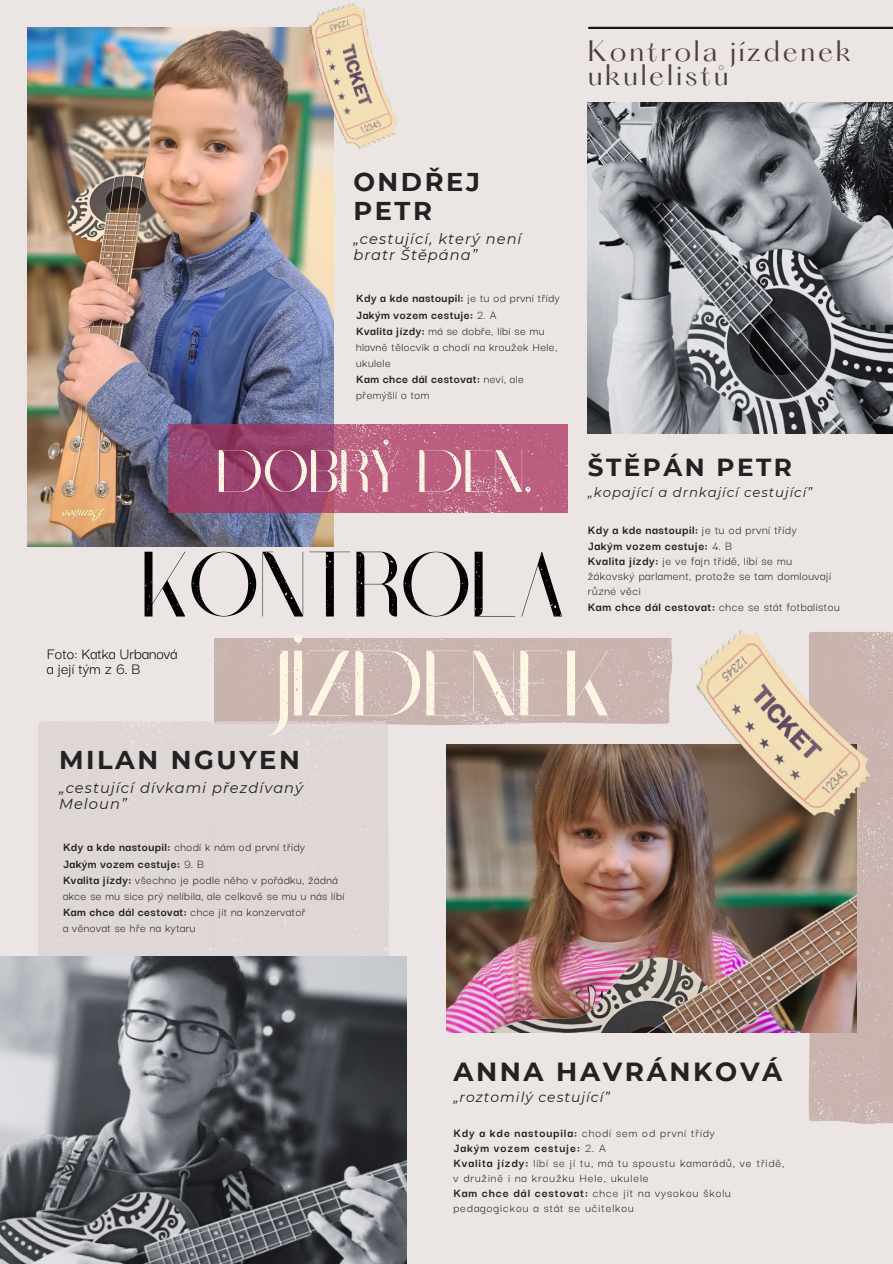
<style>
.page{position:relative;width:893px;height:1264px;background:#fff}
.page>*{position:absolute;margin:0;border:0;box-sizing:border-box;transform-origin:0 0}
.t1{font:92.1px "Black Gold VP Display Rough";color:#000}
.t2{font:92.1px "Black Gold VP Display Rough";color:#fff7e4}
.t3{font:59.7px "Black Gold VP Display Rough";color:#fff7e4}
.t4{font:700 26.25px "Montserrat";letter-spacing:.1em;color:#222}
.t5{font:25.8px/23.7px "Hatton";letter-spacing:.105em;color:#4e3e41}
.t6{font:700 25.65px "Montserrat";letter-spacing:.1em;color:#222}
.t7{font:700 24.6px "Montserrat";letter-spacing:.1em;color:#222}
.t8{font:16.8px "Darker Grotesque";color:#000}
.t9{font:italic 14.7px/16.8px "Montserrat";letter-spacing:.07em;color:#222}
.t10{font:italic 13.95px "Montserrat";letter-spacing:.07em;color:#222}
.t11{font:italic 13.35px "Montserrat";letter-spacing:.07em;color:#222}
.t12{font:13.05px/15.3px "Darker Grotesque";letter-spacing:.035em;color:#222}
.t13{font:700 13.05px "Darker Grotesque";letter-spacing:.035em;color:#222}
.t14{font:12.9px/16px "Darker Grotesque";letter-spacing:.03em;color:#222}
.t15{font:12.9px/15px "Darker Grotesque";letter-spacing:.07em;color:#222}
.t16{font:700 12.9px "Darker Grotesque";letter-spacing:.03em;color:#222}
.t17{font:700 12.9px "Darker Grotesque";letter-spacing:.07em;color:#222}
.s1{font-weight:400}
.s2{font-weight:700}
</style>
<div class="page">
<div style="left:0;top:0;width:892px;height:1263px;background:#ebe6e4"></div>
<svg style="left:214px;top:638px;width:458px;height:87px;background:#cab5b1"></svg>
<img style="left:27px;top:28px;width:306px;height:519px">
<svg style="left:168px;top:424px;width:399px;height:88px;background:#ad5579"></svg>
<img style="left:588px;top:103px;width:304px;height:330px">
<svg style="left:807px;top:632px;width:85px;height:491px;background:#c7b2ad"></svg>
<div style="left:38px;top:721px;width:172px;height:235px;background:#dfd7d5"></div>
<div style="left:210px;top:721px;width:179px;height:235px;background:#dfd7d5"></div>
<img style="left:446px;top:744px;width:410px;height:288px">
<img style="left:0;top:956px;width:407px;height:307px">
<hr style="left:589px;top:27px;width:303px;height:2px;background:#1e1517">
<img style="left:682px;top:629px;width:201px;height:215px">
<img style="left:308px;top:3px;width:89px;height:149px">
<p class="t5" style="left:588px;top:42px;width:265px">Kontrola jízdenek ukulelistů</p>
<p class="t6" style="left:353px;top:166px;width:128px">ONDŘEJ</p>
<p class="t6" style="left:353px;top:195px;width:80px">PETR</p>
<p class="t9" style="left:353px;top:230px;width:170px">„cestující, který není bratr Štěpána”</p>
<p class="t16" style="left:356px;top:289px;width:205px">Kdy a kde nastoupil: <span class="s1">je tu od první třídy</span></p>
<p class="t16" style="left:356px;top:305px;width:142px">Jakým vozem cestuje: <span class="s1">2. A</span></p>
<p class="t14" style="left:356px;top:322px;width:202px"><span class="s2">Kvalita jízdy:</span> má se dobře, líbí se mu hlavně tělocvik a chodí na kroužek Hele, ukulele</p>
<p class="t14" style="left:356px;top:370px;width:169px"><span class="s2">Kam chce dál cestovat:</span> neví, ale přemýšlí o tom</p>
<p class="t3" style="left:217px;top:436px;width:316px">DOBRÝ DEN,</p>
<p class="t7" style="left:588px;top:452px;width:205px">ŠTĚPÁN PETR</p>
<p class="t11" style="left:588px;top:484px;width:226px">„kopající a drnkající cestující”</p>
<p class="t13" style="left:588px;top:520px;width:210px">Kdy a kde nastoupil: <span class="s1">je tu od první třídy</span></p>
<p class="t13" style="left:588px;top:535px;width:145px">Jakým vozem cestuje: <span class="s1">4. B</span></p>
<p class="t12" style="left:588px;top:552px;width:245px"><span class="s2">Kvalita jízdy:</span> je ve fajn třídě, líbí se mu žákovský parlament, protože se tam domlouvají různé věci</p>
<p class="t12" style="left:588px;top:598px;width:253px"><span class="s2">Kam chce dál cestovat:</span> chce se stát fotbalistou</p>
<p class="t1" style="left:141px;top:530px;width:425px">KONTROLA</p>
<p class="t2" style="left:276px;top:629px;width:336px">JÍZDENEK</p>
<p class="t8" style="left:47px;top:641px;width:132px">Foto: Katka Urbanová</p>
<p class="t8" style="left:47px;top:656px;width:95px">a její tým z 6. B</p>
<p class="t6" style="left:59px;top:744px;width:242px">MILAN NGUYEN</p>
<p class="t9" style="left:59px;top:779px;width:246px">„cestující dívkami přezdívaný<br>Meloun”</p>
<p class="t14" style="left:63px;top:838px;width:243px"><span class="s2">Kdy a kde nastoupil:</span> chodí k nám od první třídy</p>
<p class="t16" style="left:63px;top:853px;width:142px">Jakým vozem cestuje: <span class="s1">9. B</span></p>
<p class="t14" style="left:63px;top:870px;width:283px"><span class="s2">Kvalita jízdy:</span> všechno je podle něho v pořádku, žádná akce se mu sice prý nelíbila, ale celkově se mu u nás líbí</p>
<p class="t14" style="left:63px;top:903px;width:244px"><span class="s2">Kam chce dál cestovat:</span> chce jít na konzervatoř</p>
<p class="t14" style="left:63px;top:919px;width:134px">a věnovat se hře na kytaru</p>
<p class="t4" style="left:453px;top:1055px;width:330px">ANNA HAVRÁNKOVÁ</p>
<p class="t10" style="left:453px;top:1088px;width:158px">„roztomilý cestující”</p>
<p class="t15" style="left:453px;top:1124px;width:263px"><span class="s2">Kdy a kde nastoupila:</span> chodí sem od první třídy</p>
<p class="t17" style="left:453px;top:1137px;width:154px">Jakým vozem cestuje: <span class="s1">2. A</span></p>
<p class="t15" style="left:453px;top:1154px;width:332px"><span class="s2">Kvalita jízdy:</span> líbí se jí tu, má tu spoustu kamarádů, ve třídě,</p>
<p class="t15" style="left:453px;top:1169px;width:197px">v družině i na kroužku Hele, ukulele</p>
<p class="t15" style="left:453px;top:1184px;width:279px"><span class="s2">Kam chce dál cestovat:</span> chce jít na vysokou školu pedagogickou a stát se učitelkou</p>
</div>
